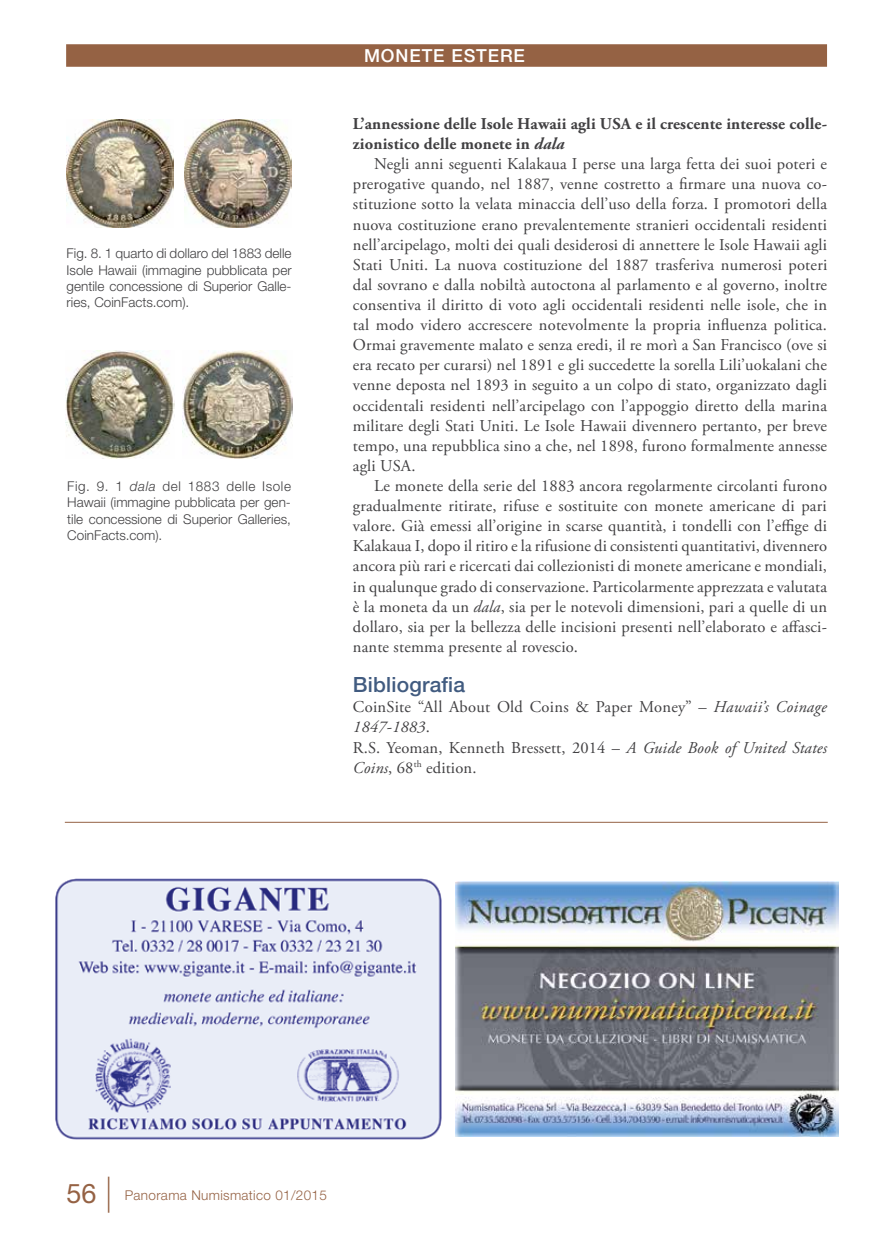
<style>
.page{position:relative;width:893px;height:1234px;background:#fff}
.page>*{position:absolute;margin:0;border:0;box-sizing:border-box;transform-origin:0 0}
.t1{font:100 36px "Helvetica Neue";color:#956244}
.t2{font:27px "Helvetica Neue";color:#956244}
.t3{font:500 21px "Helvetica Neue";letter-spacing:.01em;color:#415b80}
.t4{font:500 18px "Helvetica Neue";letter-spacing:.05em;color:#fff}
.t5{font:16.5px/20.1px "Adobe Garamond Pro";letter-spacing:.01em;color:#414042;text-align:justify}
.t6{font:700 16.5px/20.1px "Adobe Garamond Pro";letter-spacing:.01em;color:#414042}
.t7{font:300 13.5px/16.2px "Helvetica Neue";color:#414042;text-align:justify}
.t8{font:300 13.5px "Helvetica Neue";letter-spacing:.025em;color:#956244}
.s1{font-style:italic}
</style>
<div class="page">
<img style="left:184px;top:119px;width:108px;height:108px">
<img style="left:66px;top:119px;width:108px;height:108px">
<img style="left:183px;top:350px;width:109px;height:108px">
<img style="left:66px;top:350px;width:109px;height:108px">
<hr style="left:65px;top:821px;width:763px;height:1px;background:#956244">
<img style="left:456px;top:881px;width:382px;height:255px">
<img style="left:55px;top:878px;width:387px;height:262px">
<div style="left:66px;top:44px;width:761px;height:23px;background:#956244"></div>
<p class="t7" style="left:67px;top:245px;width:227px">Fig. 8. 1 quarto di dollaro del 1883 delle Isole Hawaii (immagine pubblicata per gentile concessione di Superior Galle&shy;ries, CoinFacts.com).</p>
<p class="t7" style="left:67px;top:478px;width:225px">Fig. 9. 1 <span class="s1">dala</span> del 1883 delle Isole Hawaii (immagine pubblicata per gen&shy;tile concessione di Superior Galleries, CoinFacts.com).</p>
<p class="t4" style="left:364px;top:44px;width:162px">MONETE ESTERE</p>
<p class="t6" style="left:353px;top:114px;width:476px">L’annessione delle Isole Hawaii agli USA e il crescente interesse colle&shy;zionistico delle monete in <span class="s1">dala</span></p>
<p class="t5" style="left:353px;top:154px;width:476px;text-indent:21px">Negli anni seguenti Kalakaua I perse una larga fetta dei suoi poteri e prerogative quando, nel 1887, venne costretto a firmare una nuova co&shy;stituzione sotto la velata minaccia dell’uso della forza. I promotori della nuova costituzione erano prevalentemente stranieri occidentali residenti nell’arcipelago, molti dei quali desiderosi di annettere le Isole Hawaii agli Stati Uniti. La nuova costituzione del 1887 trasferiva numerosi poteri dal sovrano e dalla nobiltà autoctona al parlamento e al governo, inoltre consentiva il diritto di voto agli occidentali residenti nelle isole, che in tal modo videro accrescere notevolmente la propria influenza politica.<br>Ormai gravemente malato e senza eredi, il re morì a San Francisco (ove si era recato per curarsi) nel 1891 e gli succedette la sorella Lili’uokalani che venne deposta nel 1893 in seguito a un colpo di stato, organizzato dagli occidentali residenti nell’arcipelago con l’appoggio diretto della marina militare degli Stati Uniti. Le Isole Hawaii divennero pertanto, per breve tempo, una repubblica sino a che, nel 1898, furono formalmente annesse agli USA.</p>
<p class="t5" style="left:353px;top:476px;width:476px;text-indent:21px">Le monete della serie del 1883 ancora regolarmente circolanti furono gradualmente ritirate, rifuse e sostituite con monete americane di pari valore. Già emessi all’origine in scarse quantità, i tondelli con l’effige di Kalakaua I, dopo il ritiro e la rifusione di consistenti quantitativi, divennero ancora più rari e ricercati dai collezionisti di monete americane e mondiali, in qualunque grado di conservazione. Particolarmente apprezzata e valutata è la moneta da un <span class="s1">dala</span>, sia per le notevoli dimensioni, pari a quelle di un dollaro, sia per la bellezza delle incisioni presenti nell’elaborato e affasci&shy;nante stemma presente al rovescio.</p>
<p class="t3" style="left:353px;top:672px;width:114px">Bibliografia</p>
<p class="t5" style="left:353px;top:697px;width:476px;text-align:left">CoinSite “All About Old Coins &amp; Paper Money” – <span class="s1">Hawaii’s Coinage 1847-1883</span>.<br>R.S. Yeoman, Kenneth Bressett, 2014 – <span class="s1">A Guide Book of United States Coins</span>, 68<sup>th</sup> edition.</p>
<h2 class="t2" style="left:67px;top:1176px;width:32px">56</h2>
<h1 class="t1" style="left:105px;top:1170px;width:9px">|</h1>
<p class="t8" style="left:125px;top:1186px;width:204px">Panorama Numismatico 01/2015</p>
</div>
